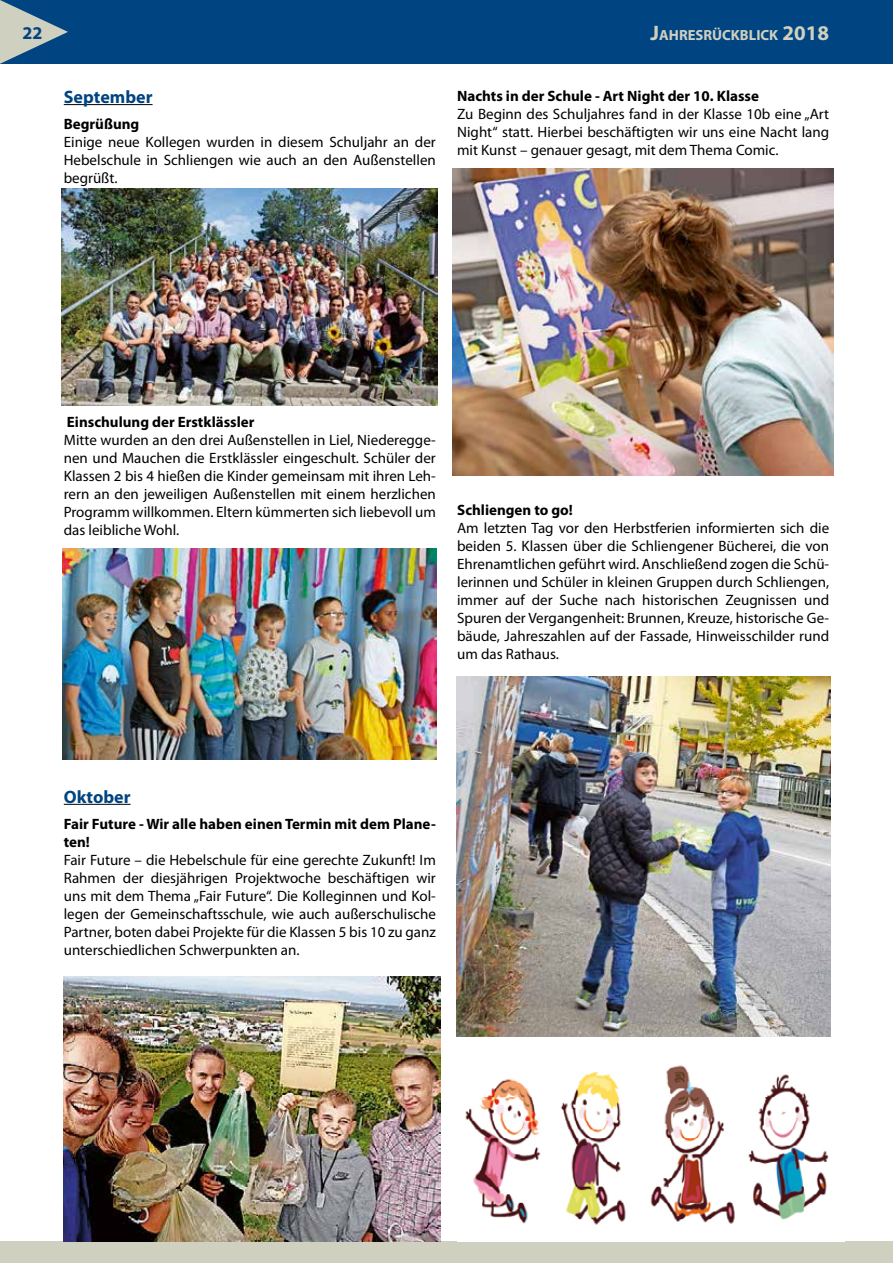
<style>
.page{position:relative;width:893px;height:1263px;background:#fff}
.page>*{position:absolute;margin:0;border:0;box-sizing:border-box;transform-origin:0 0}
.t1{font:700 18px "Myriad Pro";color:#004481}
.t2{font:15px/18px "Myriad Pro";color:#000;text-align:justify}
.t3{font:700 15px/18px "Myriad Pro";color:#000}
.t4{font:700 14.7px "Myriad Pro";color:#cfd0c0}
.s1{font-size:21px}
</style>
<div class="page">
<div style="left:0;top:0;width:893px;height:64px;background:#004481"></div>
<svg style="left:0;top:0;width:68px;height:64px"></svg>
<div style="left:0;top:1242px;width:893px;height:21px;background:#cfd0c0"></div>
<hr style="left:64px;top:104px;width:89px;height:1px;background:#000">
<hr style="left:64px;top:804px;width:67px;height:1px;background:#000">
<img style="left:62px;top:189px;width:376px;height:216px">
<img style="left:63px;top:549px;width:374px;height:211px">
<img style="left:453px;top:168px;width:380px;height:307px">
<img style="left:456px;top:677px;width:374px;height:359px">
<img style="left:64px;top:977px;width:376px;height:265px">
<img style="left:465px;top:1065px;width:364px;height:160px">
<hr style="left:892px;top:89px;width:1px;height:47px;background:#cfd0c0">
<p class="t1" style="left:23px;top:21px;width:21px">22</p>
<p class="t4" style="left:651px;top:25px;width:180px"><span class="s1">J</span>AHRESRÜCKBLICK <span class="s1">2018</span></p>
<p class="t1" style="left:64px;top:85px;width:90px">September</p>
<p class="t3" style="left:64px;top:115px;width:77px">Begrüßung</p>
<p class="t2" style="left:64px;top:133px;width:374px">Einige neue Kollegen wurden in diesem Schuljahr an der Hebelschule in Schliengen wie auch an den Außenstellen begrüßt.</p>
<p class="t3" style="left:457px;top:86px;width:303px">Nachts in der Schule - Art Night der 10. Klasse</p>
<p class="t2" style="left:457px;top:104px;width:374px">Zu Beginn des Schuljahres fand in der Klasse 10b eine „Art Night“ statt. Hierbei beschäftigten wir uns eine Nacht lang mit Kunst – genauer gesagt, mit dem Thema Comic.</p>
<p class="t3" style="left:67px;top:412px;width:189px">Einschulung der Erstklässler</p>
<p class="t2" style="left:64px;top:431px;width:374px">Mitte wurden an den drei Außenstellen in Liel, Niederegge&shy;nen und Mauchen die Erstklässler eingeschult. Schüler der Klassen 2 bis 4 hießen die Kinder gemeinsam mit ihren Leh&shy;rern an den jeweiligen Außenstellen mit einem herzlichen Programm willkommen. Eltern kümmerten sich liebevoll um das leibliche Wohl.</p>
<p class="t3" style="left:457px;top:500px;width:117px">Schliengen to go!</p>
<p class="t2" style="left:457px;top:518px;width:374px">Am letzten Tag vor den Herbstferien informierten sich die beiden 5. Klassen über die Schliengener Bücherei, die von Ehrenamtlichen geführt wird. Anschließend zogen die Schü&shy;lerinnen und Schüler in kleinen Gruppen durch Schliengen, immer auf der Suche nach historischen Zeugnissen und Spuren der Vergangenheit: Brunnen, Kreuze, historische Ge&shy;bäude, Jahreszahlen auf der Fassade, Hinweisschilder rund um das Rathaus.</p>
<p class="t1" style="left:64px;top:785px;width:68px">Oktober</p>
<p class="t3" style="left:64px;top:814px;width:374px">Fair Future - Wir alle haben einen Termin mit dem Plane&shy;ten!</p>
<p class="t2" style="left:64px;top:851px;width:374px">Fair Future – die Hebelschule für eine gerechte Zukunft! Im Rahmen der diesjährigen Projektwoche beschäftigen wir uns mit dem Thema „Fair Future“. Die Kolleginnen und Kol&shy;legen der Gemeinschaftsschule, wie auch außerschulische Partner, boten dabei Projekte für die Klassen 5 bis 10 zu ganz unterschiedlichen Schwerpunkten an.</p>
</div>
